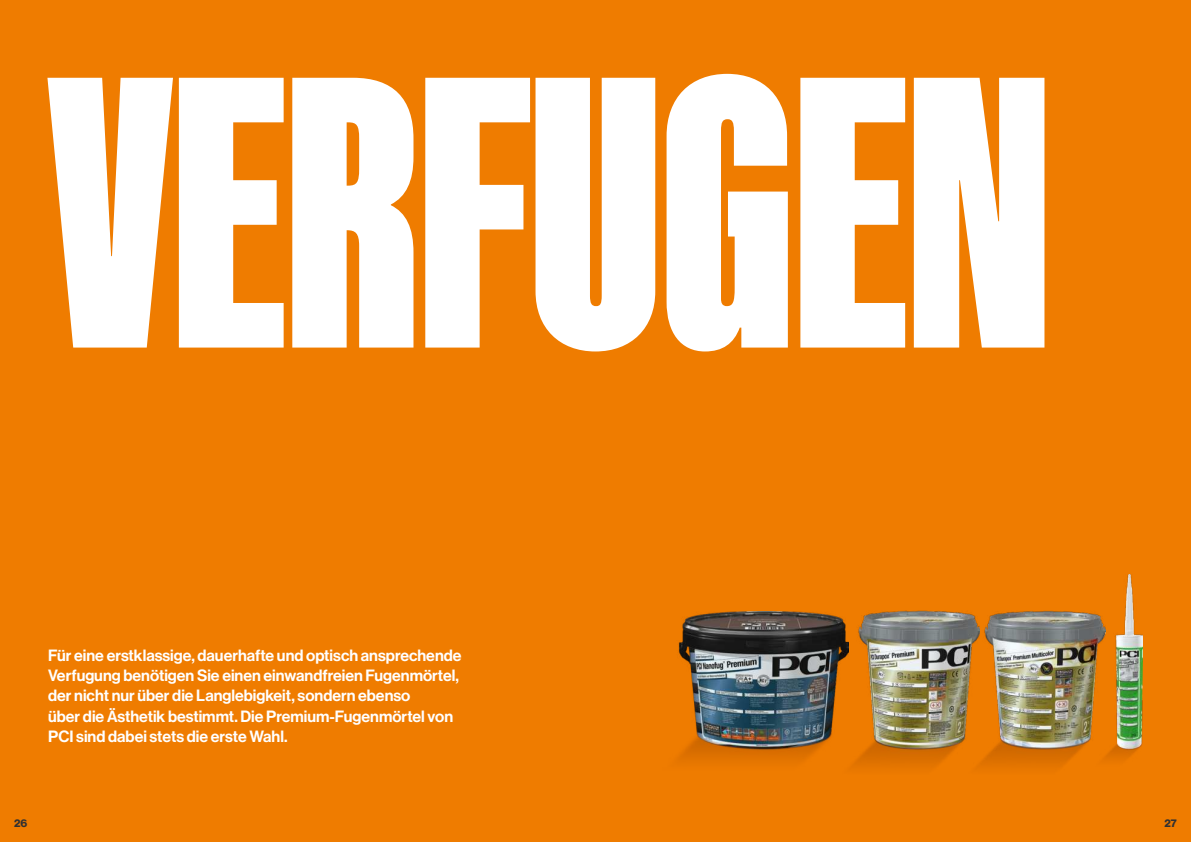
<style>
.page{position:relative;width:1191px;height:842px;background:#ef7c00}
.page>*{position:absolute;margin:0;border:0;box-sizing:border-box;transform-origin:0 0}
.t1{font:900 391px "Kaneda Gothic";color:#fff}
.t2{font:16px/20.4px "N Haas Grotesk DS Pro 65 Md";color:#fff}
.t3{font:11px "N Haas Grotesk DS Pro 75 Bd";color:#313132}
</style>
<div class="page">
<img style="left:1105px;top:575px;width:37px;height:185px">
<img style="left:678px;top:612px;width:164px;height:150px">
<img style="left:842px;top:611px;width:126px;height:156px">
<img style="left:968px;top:611px;width:137px;height:156px">
<h1 class="t1" style="left:48px;top:14px;width:1004px">VERFUGEN</h1>
<p class="t2" style="left:48px;top:645px;width:415px">Für eine erstklassige, dauerhafte und optisch ansprechende Verfugung benötigen Sie einen einwandfreien Fugenmörtel, der nicht nur über die Langlebigkeit, sondern ebenso<br>über die Ästhetik bestimmt. Die Premium-Fugenmörtel von PCI sind dabei stets die erste Wahl.</p>
<p class="t3" style="left:14px;top:819px;width:15px">26</p>
<p class="t3" style="left:1164px;top:819px;width:14px">27</p>
</div>
